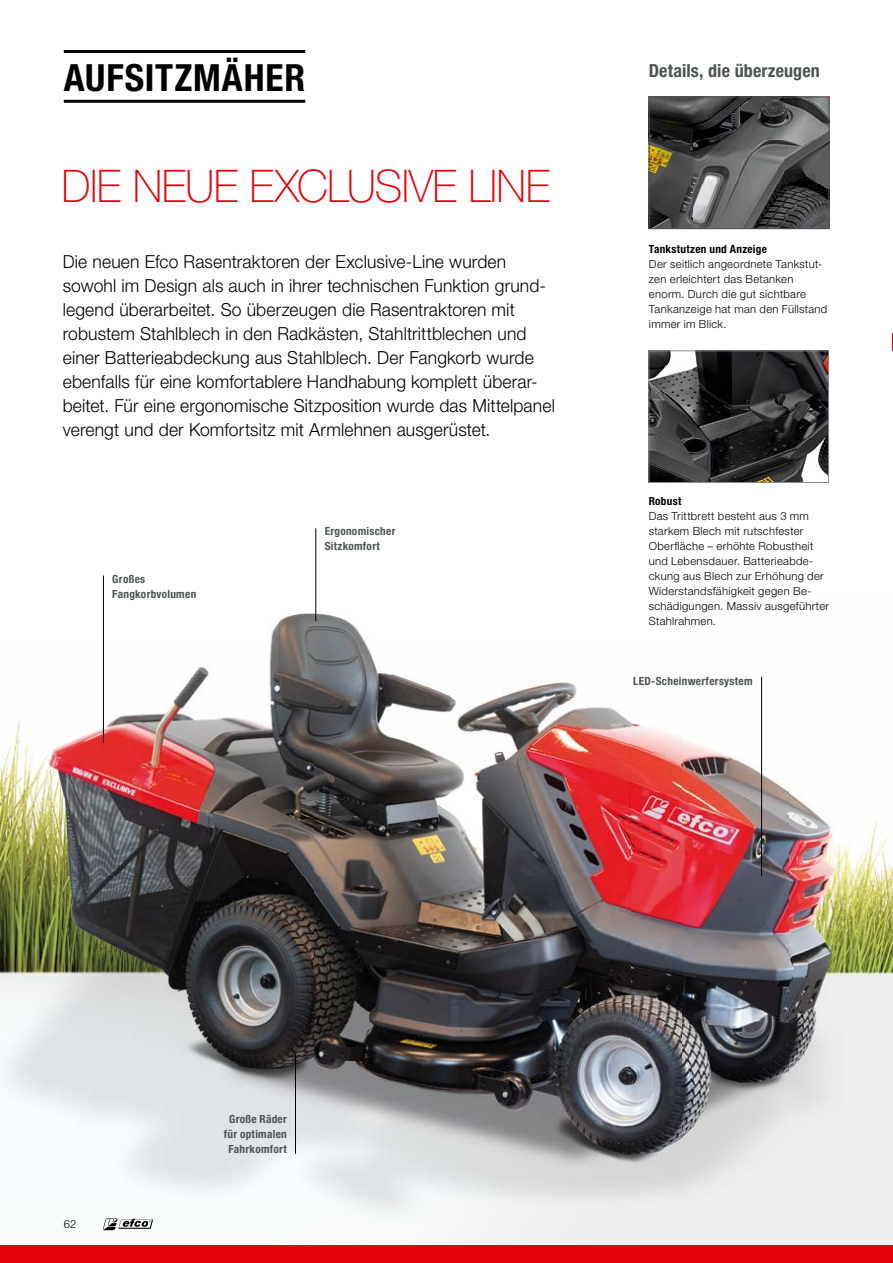
<style>
.page{position:relative;width:893px;height:1263px;background:#fff}
.page>*{position:absolute;margin:0;border:0;box-sizing:border-box;transform-origin:0 0}
.t1{font:100 45px "Helvetica Neue LT Std";letter-spacing:-.015em;color:#e3000b}
.t2{font:700 condensed 37.5px "Helvetica Neue LT Pro";letter-spacing:.02em;color:#000}
.t3{font:300 18px/24px "Helvetica Neue LT Pro";letter-spacing:.01em;color:#000}
.t4{font:700 condensed 18px "Helvetica Neue LT Pro";letter-spacing:.01em;color:#4c5355}
.t5{font:300 11.25px/15px "Helvetica Neue LT Pro";letter-spacing:.025em;color:#000}
.t6{font:700 condensed 11.25px/15px "Helvetica Neue LT Pro";letter-spacing:.025em;color:#4c5355}
.t7{font:700 condensed 11.25px "Helvetica Neue LT Pro";letter-spacing:.025em;color:#000}
</style>
<div class="page">
<img style="left:0;top:528px;width:630px;height:718px">
<img style="left:648px;top:333px;width:245px;height:62px">
<img style="left:630px;top:395px;width:53px;height:851px">
<img style="left:788px;top:395px;width:105px;height:851px">
<img style="left:683px;top:676px;width:105px;height:570px">
<img style="left:651px;top:353px;width:176px;height:128px">
<div style="left:649px;top:351px;width:180px;height:132px;border:1px solid #8a8d8f"></div>
<img style="left:651px;top:99px;width:176px;height:128px">
<div style="left:649px;top:97px;width:180px;height:132px;border:1px solid #4c5355"></div>
<hr style="left:761px;top:677px;width:1px;height:199px;background:#000">
<svg style="left:892px;top:334px;width:1px;height:17px"></svg>
<hr style="left:64px;top:50px;width:241px;height:3px;background:#000">
<hr style="left:64px;top:100px;width:241px;height:3px;background:#000">
<div style="left:0;top:1246px;width:893px;height:17px;background:#e3000b"></div>
<hr style="left:315px;top:528px;width:1px;height:93px;background:#000">
<hr style="left:103px;top:575px;width:1px;height:167px;background:#000">
<hr style="left:295px;top:1054px;width:1px;height:100px;background:#000">
<img style="left:103px;top:1218px;width:50px;height:12px">
<svg style="left:123px;top:1221px;width:28px;height:6px"></svg>
<h2 class="t2" style="left:64px;top:56px;width:243px">AUFSITZMÄHER</h2>
<h1 class="t1" style="left:62px;top:161px;width:490px">DIE NEUE EXCLUSIVE LINE</h1>
<p class="t3" style="left:63px;top:249px;width:494px">Die neuen Efco Rasentraktoren der Exclusive-Line wurden sowohl im Design als auch in ihrer technischen Funktion grund&shy;legend überarbeitet. So überzeugen die Rasentraktoren mit robustem Stahlblech in den Radkästen, Stahltrittblechen und einer Batterieabdeckung aus Stahlblech. Der Fangkorb wurde ebenfalls für eine komfortablere Handhabung komplett überar&shy;beitet. Für eine ergonomische Sitzposition wurde das Mittelpanel verengt und der Komfortsitz mit Armlehnen ausgerüstet.</p>
<p class="t6" style="left:112px;top:572px;width:85px">Großes<br>Fangkorbvolumen</p>
<p class="t6" style="left:325px;top:524px;width:72px">Ergonomischer<br>Sitzkomfort</p>
<p class="t4" style="left:649px;top:59px;width:173px">Details, die überzeugen</p>
<p class="t7" style="left:649px;top:243px;width:119px">Tankstutzen und Anzeige</p>
<p class="t5" style="left:649px;top:257px;width:180px">Der seitlich angeordnete Tankstut&shy;zen erleichtert das Betanken enorm. Durch die gut sichtbare<br>Tankan zeige hat man den Füllstand immer im Blick.</p>
<p class="t7" style="left:649px;top:495px;width:34px">Robust</p>
<p class="t5" style="left:649px;top:509px;width:182px">Das Trittbrett besteht aus 3 mm starkem Blech mit rutschfester<br>Oberfläche – erhöhte Robustheit und Lebensdauer. Batterieabde&shy;ckung aus Blech zur Erhöhung der<br>Widerstandsfähigkeit gegen Be&shy;schädigungen. Massiv ausgeführter<br>Stahlrahmen.</p>
<p class="t6" style="left:633px;top:674px;width:121px">LED-Scheinwerfersystem</p>
<p class="t5" style="left:64px;top:1217px;width:14px">62</p>
<p class="t6" style="left:224px;top:1112px;width:65px;text-align:center">Große Räder für optimalen<br>Fahrkomfort</p>
</div>
